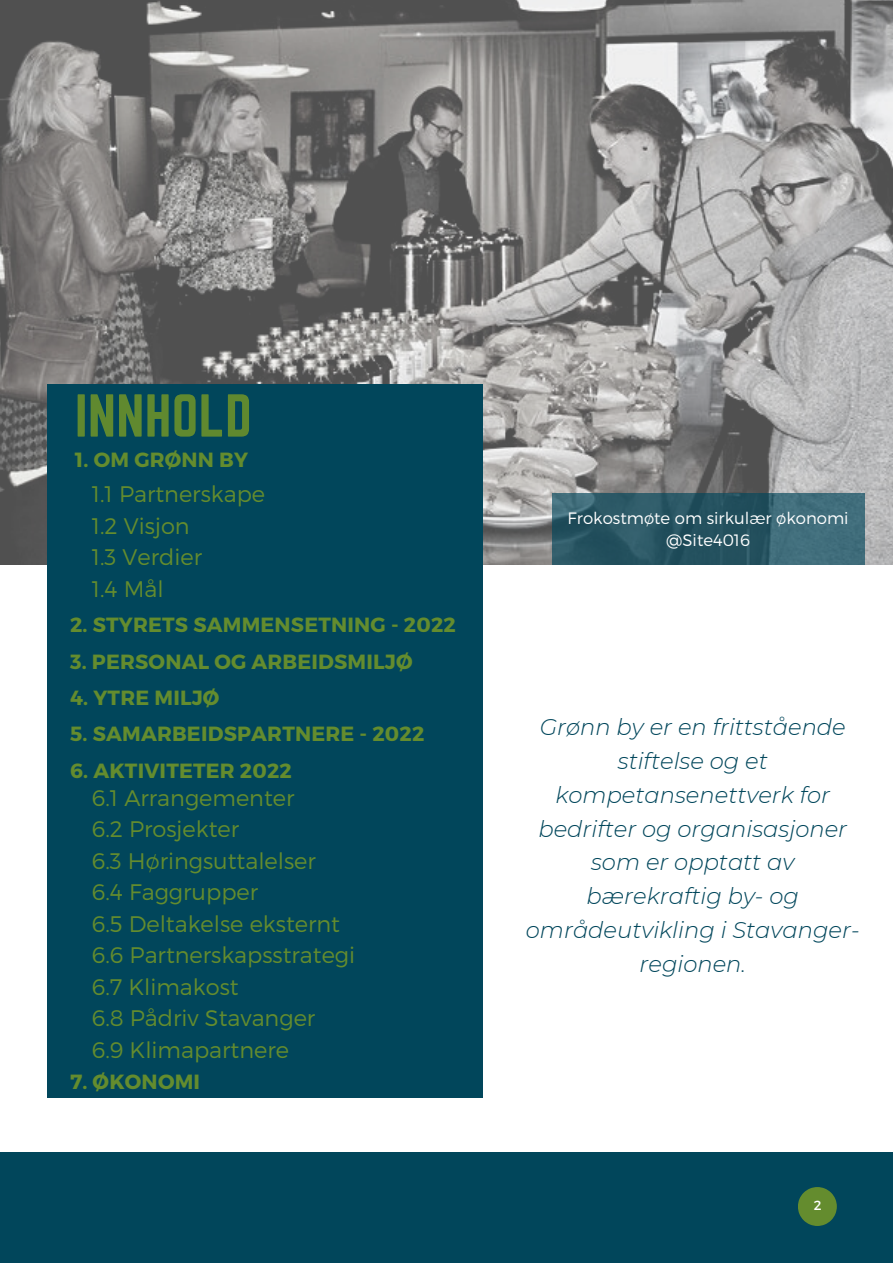
<style>
.page{position:relative;width:893px;height:1264px;background:#fff}
.page>*{position:absolute;margin:0;border:0;box-sizing:border-box;transform-origin:0 0}
.t1{font:52.95px "Norwester";letter-spacing:.01em;color:#648c2e}
.t2{font:italic 300 22.65px/33.8px "Montserrat";color:#01465b;text-align:center}
.t3{font:300 22.5px/31.5px "Montserrat";color:#648c2e}
.t4{font:700 20.55px "Montserrat";letter-spacing:.01em;color:#648c2e}
.t5{font:300 16.5px/22.5px "Montserrat";color:#fff;text-align:center}
.t6{font:13.2px "Montserrat";color:#fff}
</style>
<div class="page">
<div style="left:0;top:1152px;width:892px;height:110px;background:#01465b"></div>
<svg style="left:798px;top:1187px;width:38px;height:38px"></svg>
<img style="left:0;top:0;width:892px;height:564px">
<div style="left:47px;top:385px;width:435px;height:712px;background:#01465b"></div>
<svg style="left:551px;top:494px;width:313px;height:71px;background:#2f5c6a"></svg>
<h1 class="t1" style="left:75px;top:383px;width:178px">INNHOLD</h1>
<p class="t4" style="left:75px;top:446px;width:175px">1. OM GRØNN BY</p>
<p class="t3" style="left:92px;top:477px;width:175px">1.1 Partnerskape<br>1.2 Visjon<br>1.3 Verdier<br>1.4 Mål</p>
<p class="t4" style="left:70px;top:611px;width:387px">2. STYRETS SAMMENSETNING - 2022</p>
<p class="t4" style="left:70px;top:648px;width:344px">3. PERSONAL OG ARBEIDSMILJØ</p>
<p class="t4" style="left:70px;top:684px;width:151px">4. YTRE MILJØ</p>
<p class="t4" style="left:70px;top:720px;width:356px">5. SAMARBEIDSPARTNERE - 2022</p>
<p class="t4" style="left:70px;top:757px;width:223px">6. AKTIVITETER 2022</p>
<p class="t3" style="left:92px;top:780px;width:265px">6.1 Arrangementer<br>6.2 Prosjekter<br>6.3 Høringsuttalelser<br>6.4 Faggrupper<br>6.5 Deltakelse eksternt<br>6.6 Partnerskapsstrategi<br>6.7 Klimakost<br>6.8 Pådriv Stavanger<br>6.9 Klimapartnere</p>
<p class="t4" style="left:70px;top:1068px;width:131px">7. ØKONOMI</p>
<p class="t5" style="left:567px;top:505px;width:282px">Frokostmøte om sirkulær økonomi @Site4016</p>
<p class="t2" style="left:526px;top:710px;width:335px">Grønn by er en frittstående stiftelse og et kompetansenettverk for bedrifter og organisasjoner som er opptatt av bærekraftig by- og områdeutvikling i Stavanger&shy;regionen.</p>
<p class="t6" style="left:813px;top:1196px;width:9px">2</p>
</div>
